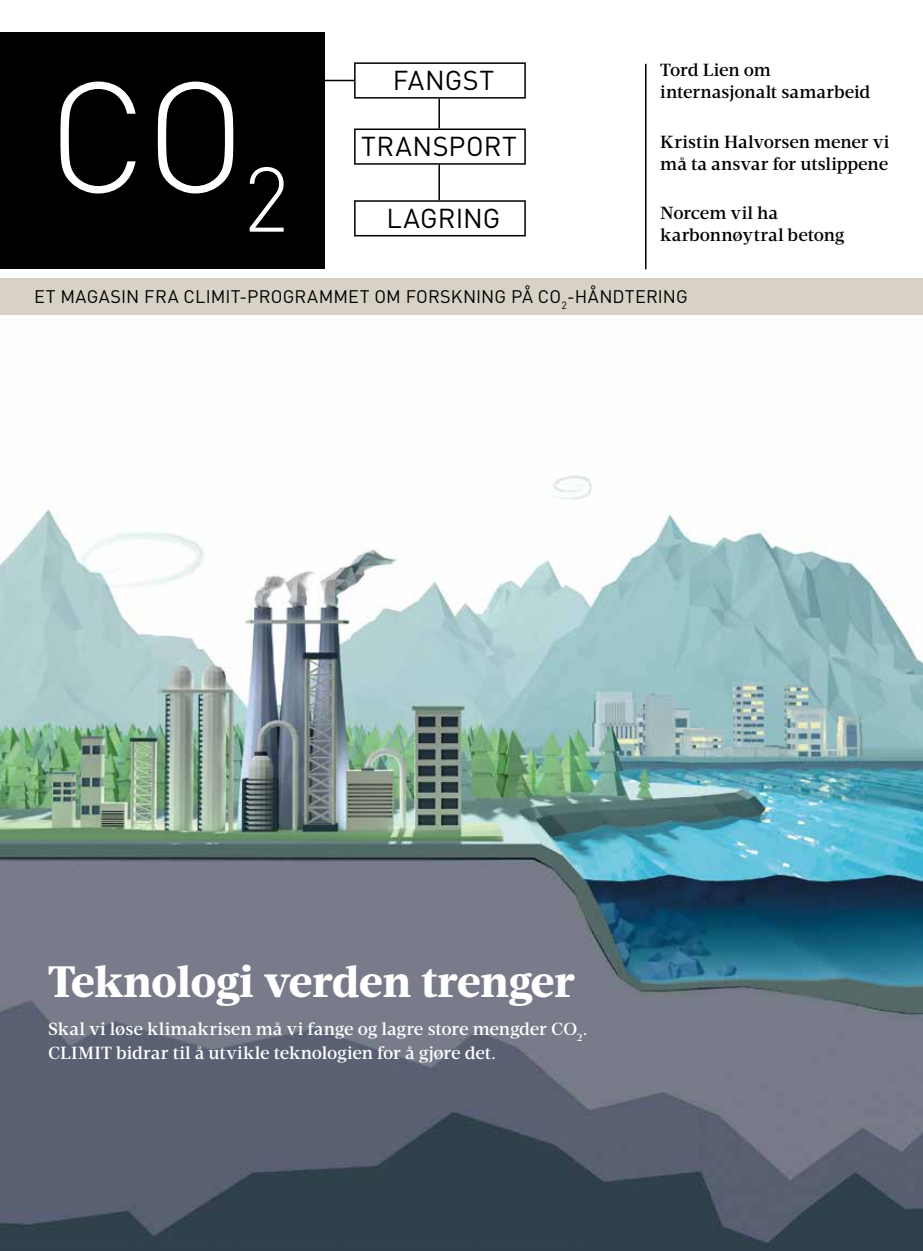
<style>
.page{position:relative;width:923px;height:1251px;background:#fff}
.page>*{position:absolute;margin:0;border:0;box-sizing:border-box;transform-origin:0 0}
.t1{font:300 154.5px "DIN";color:#fff}
.t2{font:900 45px "Velino Text";letter-spacing:-.01em;color:#fff}
.t3{font:27px "DIN";letter-spacing:.01em;color:#000}
.t4{font:500 18px/22.5px "Velino Text";letter-spacing:-.01em;color:#000}
.t5{font:500 18px/24px "Velino Text";letter-spacing:-.005em;color:#fff}
.t6{font:18px "DIN";letter-spacing:.005em;color:#000}
</style>
<div class="page">
<div style="left:0;top:33px;width:324px;height:236px;background:#000"></div>
<div style="left:0;top:278px;width:923px;height:36px;background:#d7d2c5"></div>
<div style="left:354px;top:62px;width:172px;height:37px;border:2px solid #000"></div>
<div style="left:354px;top:128px;width:172px;height:37px;border:2px solid #000"></div>
<div style="left:354px;top:200px;width:172px;height:36px;border:2px solid #000"></div>
<hr style="left:324px;top:80px;width:30px;height:1px;background:#000">
<hr style="left:438px;top:99px;width:2px;height:29px;background:#000">
<hr style="left:438px;top:165px;width:2px;height:35px;background:#000">
<hr style="left:645px;top:64px;width:1px;height:205px;background:#000">
<img style="left:0;top:475px;width:923px;height:775px">
<h1 class="t1" style="left:48px;top:42px;width:243px">CO<sub>2</sub></h1>
<h3 class="t3" style="left:393px;top:63px;width:103px">FANGST</h3>
<h3 class="t3" style="left:361px;top:129px;width:157px">TRANSPORT</h3>
<h3 class="t3" style="left:386px;top:201px;width:115px">LAGRING</h3>
<p class="t4" style="left:660px;top:59px;width:211px">Tord Lien om internasjonalt samarbeid</p>
<p class="t4" style="left:660px;top:130px;width:231px">Kristin Halvorsen mener vi må ta ansvar for utslippene</p>
<p class="t4" style="left:660px;top:201px;width:186px">Norcem vil ha karbonnøytral betong</p>
<p class="t6" style="left:34px;top:285px;width:655px">ET MAGASIN FRA CLIMIT-PROGRAMMET OM FORSKNING PÅ CO<sub>2</sub>-HÅNDTERING</p>
<h2 class="t2" style="left:48px;top:953px;width:528px">Teknologi verden trenger</h2>
<p class="t5" style="left:48px;top:1016px;width:541px">Skal vi løse klimakrisen må vi fange og lagre store mengder CO<sub>2</sub>.<br>CLIMIT bidrar til å utvikle teknologien for å gjøre det.</p>
</div>
